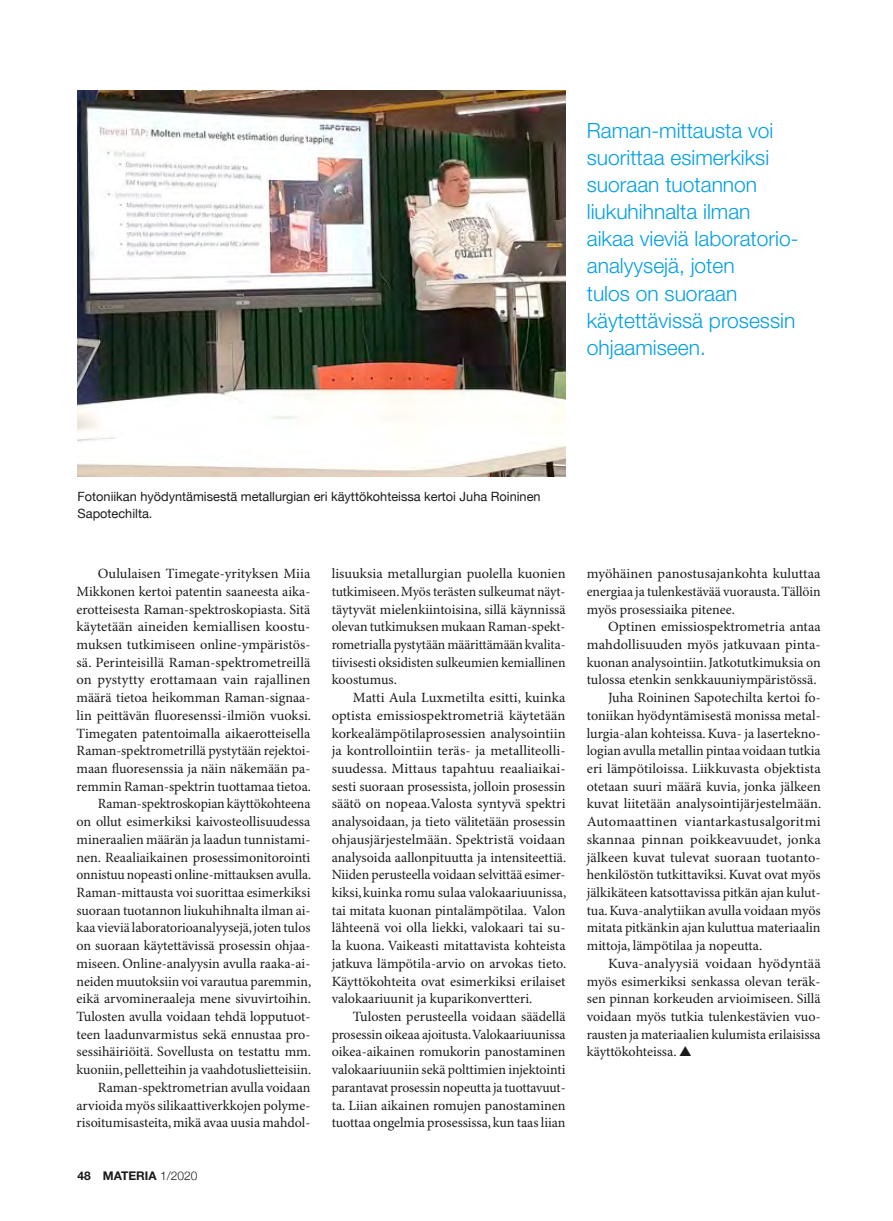
<style>
.page{position:relative;width:893px;height:1221px;background:#fff}
.page>*{position:absolute;margin:0;border:0;box-sizing:border-box;transform-origin:0 0}
.t1{font:300 21px/27px "Helvetica Neue LT Std";color:#009fe3}
.t2{font:14.1px/17.7px "Minion Pro";color:#1c1b1a;text-align:justify}
.t3{font:12.75px/16.5px "Helvetica Neue";color:#1c1b1a}
.t4{font:700 12px "Helvetica Neue LT Std";color:#1c1b1a}
.s1{font-family:"Helvetica Neue";font-weight:300}
</style>
<div class="page">
<img style="left:78px;top:90px;width:488px;height:386px">
<h1 class="t1" style="left:587px;top:117px;width:213px">Raman-mittausta voi suorittaa esimerkiksi suoraan tuotannon liukuhihnalta ilman aikaa vieviä laboratorio&shy;analyysejä, joten<br>tulos on suoraan käytettävissä prosessin ohjaamiseen.</h1>
<p class="t3" style="left:78px;top:489px;width:465px">Fotoniikan hyödyntämisestä metallurgian eri käyttökohteissa kertoi Juha Roininen<br>Sapotechilta.</p>
<p class="t2" style="left:77px;top:565px;width:236px;text-align:right">Oululaisen Timegate-yrityksen Miia Mikkonen kertoi patentin saaneesta aika&shy;erotteisesta Raman-spektroskopiasta. Sitä käytetään aineiden kemiallisen koostu&shy;muksen tutkimiseen online-ympäristös&shy;sä. Perinteisillä Raman-spektrometreillä on pystytty erottamaan vain rajallinen määrä tietoa heikomman Raman-signaa&shy;lin peittävän fluoresenssi-ilmiön vuoksi.<br>Timegaten patentoimalla aikaerotteisella Raman-spektrometrillä pystytään rejektoi&shy;maan fluoresenssia ja näin näkemään pa&shy;remmin Raman-spektrin tuottamaa tietoa.<br>Raman-spektroskopian käyttökohteena<br>on ollut esimerkiksi kaivosteollisuudessa mineraalien määrän ja laadun tunnistami&shy;nen. Reaaliaikainen prosessimonitorointi onnistuu nopeasti online-mittauksen avulla.<br>Raman-mittausta voi suorittaa esimerkiksi suoraan tuotannon liukuhihnalta ilman ai&shy;kaa vieviä laboratorioanalyysejä, joten tulos on suoraan käytettävissä prosessin ohjaa&shy;miseen. Online-analyysin avulla raaka-ai&shy;neiden muutoksiin voi varautua paremmin, eikä arvomineraaleja mene sivuvirtoihin.<br>Tulosten avulla voidaan tehdä lopputuot&shy;teen laadunvarmistus sekä ennustaa pro&shy;sessihäiriöitä. Sovellusta on testattu mm. kuoniin, pelletteihin ja vaahdotuslietteisiin.<br>Raman-spektrometrian avulla voidaan arvioida myös silikaattiverkkojen polyme&shy;risoitumisasteita, mikä avaa uusia mahdol-</p>
<p class="t2" style="left:332px;top:565px;width:235px">lisuuksia metallurgian puolella kuonien tutkimiseen. Myös terästen sulkeumat näyt&shy;täytyvät mielenkiintoisina, sillä käynnissä olevan tutkimuksen mukaan Raman-spekt&shy;rometrialla pystytään määrittämään kvalita&shy;tiivisesti oksidisten sulkeumien kemiallinen koostumus.</p>
<p class="t2" style="left:332px;top:689px;width:236px;text-indent:21px">Matti Aula Luxmetilta esitti, kuinka optista emissiospektrometriä käytetään korkealämpötilaprosessien analysointiin ja kontrollointiin teräs- ja metalliteolli&shy;suudessa. Mittaus tapahtuu reaaliaikai&shy;sesti suoraan prosessista, jolloin prosessin säätö on nopeaa.Valosta syntyvä spektri analysoidaan, ja tieto välitetään prosessin ohjausjärjestelmään. Spektristä voidaan analysoida aallonpituutta ja intensiteettiä.<br>Niiden perusteella voidaan selvittää esimer&shy;kiksi, kuinka romu sulaa valokaariuunissa, tai mitata kuonan pintalämpötilaa. Valon lähteenä voi olla liekki, valokaari tai su&shy;la kuona. Vaikeasti mitattavista kohteista jatkuva lämpötila-arvio on arvokas tieto.<br>Käyttökohteita ovat esimerkiksi erilaiset valokaariuunit ja kuparikonvertteri.</p>
<p class="t2" style="left:332px;top:1008px;width:235px;text-indent:21px">Tulosten perusteella voidaan säädellä prosessin oikeaa ajoitusta. Valokaariuunissa oikea-aikainen romukorin panostaminen valokaariuuniin sekä polttimien injektointi parantavat prosessin nopeutta ja tuottavuut&shy;ta. Liian aikainen romujen panostaminen tuottaa ongelmia prosessissa, kun taas liian</p>
<p class="t4" style="left:78px;top:1168px;width:121px">48 MATERIA <span class="s1">1/2020</span></p>
<p class="t2" style="left:587px;top:565px;width:235px">myöhäinen panostusajankohta kuluttaa energiaa ja tulenkestävää vuorausta. Tällöin myös prosessiaika pitenee.</p>
<p class="t2" style="left:608px;top:618px;width:214px">Optinen emissiospektrometria antaa</p>
<p class="t2" style="left:587px;top:636px;width:235px">mahdollisuuden myös jatkuvaan pinta-</p>
<p class="t2" style="left:587px;top:654px;width:235px">kuonan analysointiin. Jatkotutkimuksia on</p>
<p class="t2" style="left:587px;top:671px;width:231px">tulossa etenkin senkkauuniympäristössä.</p>
<p class="t2" style="left:608px;top:689px;width:214px">Juha Roininen Sapotechilta kertoi fo-</p>
<p class="t2" style="left:587px;top:707px;width:235px">toniikan hyödyntämisestä monissa metal-</p>
<p class="t2" style="left:587px;top:724px;width:235px">lurgia-alan kohteissa. Kuva- ja lasertekno-</p>
<p class="t2" style="left:587px;top:742px;width:235px">logian avulla metallin pintaa voidaan tutkia</p>
<p class="t2" style="left:587px;top:760px;width:235px">eri lämpötiloissa. Liikkuvasta objektista</p>
<p class="t2" style="left:587px;top:778px;width:235px">otetaan suuri määrä kuvia, jonka jälkeen</p>
<p class="t2" style="left:587px;top:795px;width:236px">kuvat liitetään analysointijärjestelmään.</p>
<p class="t2" style="left:587px;top:813px;width:235px">Automaattinen viantarkastusalgoritmi</p>
<p class="t2" style="left:587px;top:831px;width:235px">skannaa pinnan poikkeavuudet, jonka</p>
<p class="t2" style="left:587px;top:848px;width:235px">jälkeen kuvat tulevat suoraan tuotanto-</p>
<p class="t2" style="left:587px;top:866px;width:235px">henkilöstön tutkittaviksi. Kuvat ovat myös</p>
<p class="t2" style="left:587px;top:884px;width:235px">jälkikäteen katsottavissa pitkän ajan kulut-</p>
<p class="t2" style="left:587px;top:901px;width:235px">tua. Kuva-analytiikan avulla voidaan myös</p>
<p class="t2" style="left:587px;top:919px;width:235px">mitata pitkänkin ajan kuluttua materiaalin</p>
<p class="t2" style="left:587px;top:937px;width:177px">mittoja, lämpötilaa ja nopeutta.</p>
<p class="t2" style="left:608px;top:955px;width:214px">Kuva-analyysiä voidaan hyödyntää</p>
<p class="t2" style="left:587px;top:972px;width:235px">myös esimerkiksi senkassa olevan teräk-</p>
<p class="t2" style="left:587px;top:990px;width:235px">sen pinnan korkeuden arvioimiseen. Sillä</p>
<p class="t2" style="left:587px;top:1008px;width:235px">voidaan myös tutkia tulenkestävien vuo-</p>
<p class="t2" style="left:587px;top:1025px;width:235px">rausten ja materiaalien kulumista erilaisissa</p>
<p class="t2" style="left:587px;top:1043px;width:106px">käyttökohteissa. ▲</p>
</div>
